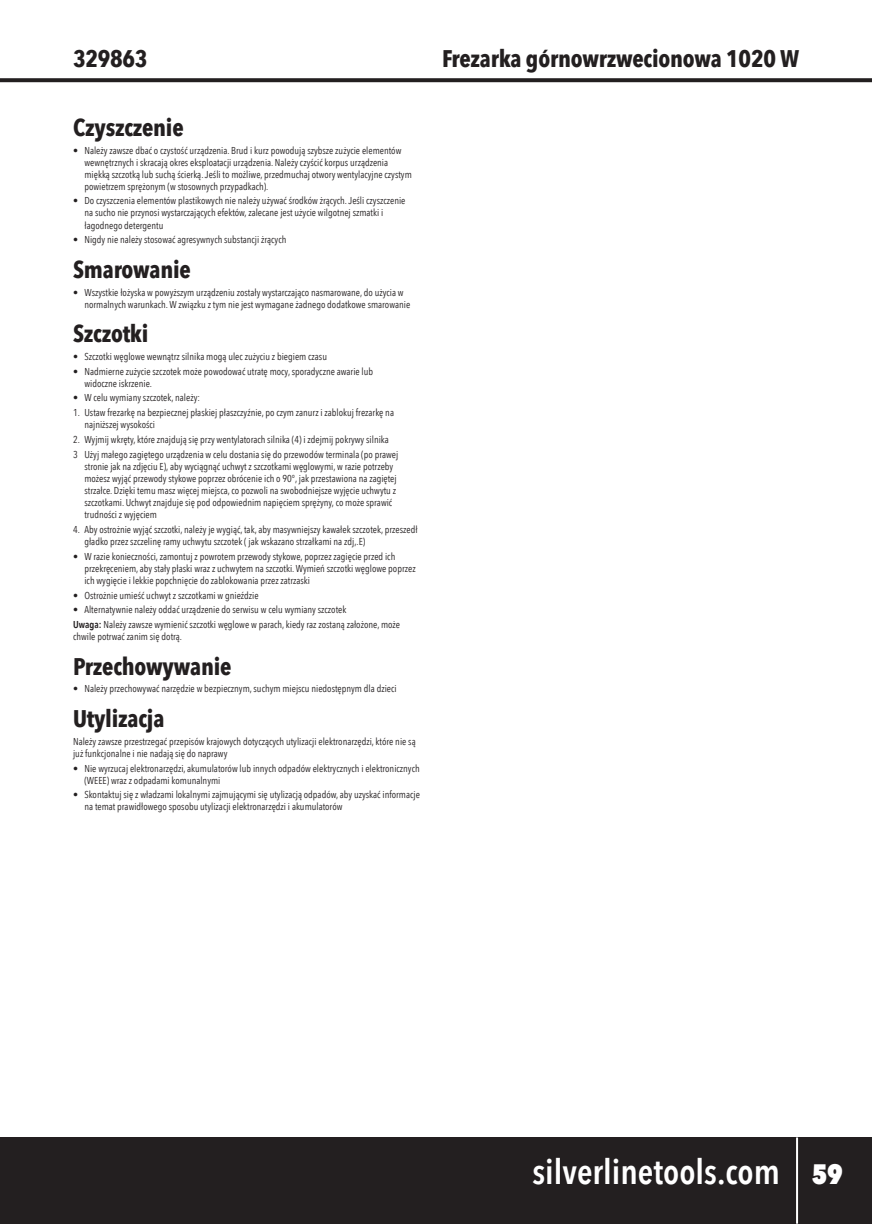
<style>
.page{position:relative;width:872px;height:1224px;background:#fff}
.page>*{position:absolute;margin:0;border:0;box-sizing:border-box;transform-origin:0 0}
.t1{font:600 34.6px "Avenir Next Condensed";color:#fff}
.Heading{font:700 24px "Avenir Next Condensed";letter-spacing:-.01em;color:#231f20}
.Body{font:10px/12px "Avenir Next Condensed";color:#231f20}
.s1{font-weight:600}
.s2{font-weight:800;font-size:28px}
</style>
<div class="page">
<svg style="left:0;top:78px;width:872px;height:4px;background:#2e2a2b"></svg>
<div style="left:0;top:1137px;width:872px;height:86px;background:#231f20"></div>
<hr style="left:796px;top:1137px;width:2px;height:86px;background:#fff">
<h2 class="Heading" style="left:73px;top:44px;width:76px">329863</h2>
<h2 class="Heading" style="left:442px;top:44px;width:359px">Frezarka górnowrzwecionowa 1020 W</h2>
<p class="Heading" style="left:73px;top:113px;width:112px">Czyszczenie</p>
<p class="Body" style="left:84px;top:144px;width:329px;text-indent:-11px">• Należy zawsze dbać o czystość urządzenia. Brud i kurz powodują szybsze zużycie elementów wewnętrznych i skracają okres eksploatacji urządzenia. Należy czyścić korpus urządzenia miękką szczotką lub suchą ścierką. Jeśli to możliwe, przedmuchaj otwory wentylacyjne czystym powietrzem sprężonym (w stosownych przypadkach).</p>
<p class="Body" style="left:84px;top:194px;width:322px;text-indent:-11px">• Do czyszczenia elementów plastikowych nie należy używać środków żrących. Jeśli czyszczenie na sucho nie przynosi wystarczających efektów, zalecane jest użycie wilgotnej szmatki i łagodnego detergentu</p>
<p class="Body" style="left:73px;top:233px;width:215px">• Nigdy nie należy stosować agresywnych substancji żrących</p>
<p class="Heading" style="left:73px;top:255px;width:119px">Smarowanie</p>
<p class="Body" style="left:84px;top:285px;width:327px;text-indent:-11px">• Wszystkie łożyska w powyższym urządzeniu zostały wystarczająco nasmarowane, do użycia w normalnych warunkach. W związku z tym nie jest wymagane żadnego dodatkowe smarowanie</p>
<p class="Heading" style="left:73px;top:319px;width:77px">Szczotki</p>
<p class="Body" style="left:73px;top:350px;width:255px">• Szczotki węglowe wewnątrz silnika mogą ulec zużyciu z biegiem czasu</p>
<p class="Body" style="left:84px;top:364px;width:290px;text-indent:-11px">• Nadmierne zużycie szczotek może powodować utratę mocy, sporadyczne awarie lub widoczne iskrzenie.</p>
<p class="Body" style="left:73px;top:391px;width:128px">• W celu wymiany szczotek, należy:</p>
<p class="Body" style="left:84px;top:406px;width:311px;text-indent:-11px">1. Ustaw frezarkę na bezpiecznej płaskiej płaszczyźnie, po czym zanurz i zablokuj frezarkę na najniższej wysokości</p>
<p class="Body" style="left:73px;top:433px;width:317px">2. Wyjmij wkręty, które znajdują się przy wentylatorach silnika (4) i zdejmij pokrywy silnika</p>
<p class="Body" style="left:84px;top:448px;width:315px;text-indent:-11px">3 Użyj małego zagiętego urządzenia w celu dostania się do przewodów terminala (po prawej stronie jak na zdjęciu E), aby wyciągnąć uchwyt z szczotkami węglowymi, w razie potrzeby możesz wyjąć przewody stykowe poprzez obrócenie ich o 90°, jak przestawiona na zagiętej strzałce. Dzięki temu masz więcej miejsca, co pozwoli na swobodniejsze wyjęcie uchwytu z szczotkami. Uchwyt znajduje się pod odpowiednim napięciem sprężyny, co może sprawić trudności z wyjęciem</p>
<p class="Body" style="left:84px;top:523px;width:335px;text-indent:-11px">4. Aby ostrożnie wyjąć szczotki, należy je wygiąć, tak, aby masywniejszy kawałek szczotek, przeszedł gładko przez szczelinę ramy uchwytu szczotek ( jak wskazano strzałkami na zdj,.E)</p>
<p class="Body" style="left:84px;top:549px;width:333px;text-indent:-11px">• W razie konieczności, zamontuj z powrotem przewody stykowe, poprzez zagięcie przed ich przekręceniem, aby stały płaski wraz z uchwytem na szczotki. Wymień szczotki węglowe poprzez ich wygięcie i lekkie popchnięcie do zablokowania przez zatrzaski</p>
<p class="Body" style="left:73px;top:588px;width:187px">• Ostrożnie umieść uchwyt z szczotkami w gnieździe</p>
<p class="Body" style="left:73px;top:603px;width:275px">• Alternatywnie należy oddać urządzenie do serwisu w celu wymiany szczotek</p>
<p class="Body" style="left:73px;top:618px;width:329px"><span class="s1">Uwaga:</span> Należy zawsze wymienić szczotki węglowe w parach, kiedy raz zostaną założone, może chwile potrwać zanim się dotrą.</p>
<p class="Heading" style="left:73px;top:651px;width:160px">Przechowywanie</p>
<p class="Body" style="left:73px;top:682px;width:325px">• Należy przechowywać narzędzie w bezpiecznym, suchym miejscu niedostępnym dla dzieci</p>
<p class="Heading" style="left:73px;top:703px;width:93px">Utylizacja</p>
<p class="Body" style="left:73px;top:734px;width:344px">Należy zawsze przestrzegać przepisów krajowych dotyczących utylizacji elektronarzędzi, które nie są już funkcjonalne i nie nadają się do naprawy</p>
<p class="Body" style="left:84px;top:761px;width:337px;text-indent:-11px">• Nie wyrzucaj elektronarzędzi, akumulatorów lub innych odpadów elektrycznych i elektronicznych (WEEE) wraz z odpadami komunalnymi</p>
<p class="Body" style="left:84px;top:788px;width:337px;text-indent:-11px">• Skontaktuj się z władzami lokalnymi zajmującymi się utylizacją odpadów, aby uzyskać informacje na temat prawidłowego sposobu utylizacji elektronarzędzi i akumulatorów</p>
<h1 class="t1" style="left:532px;top:1142px;width:312px">silverlinetools.com <span class="s2">59</span></h1>
</div>
